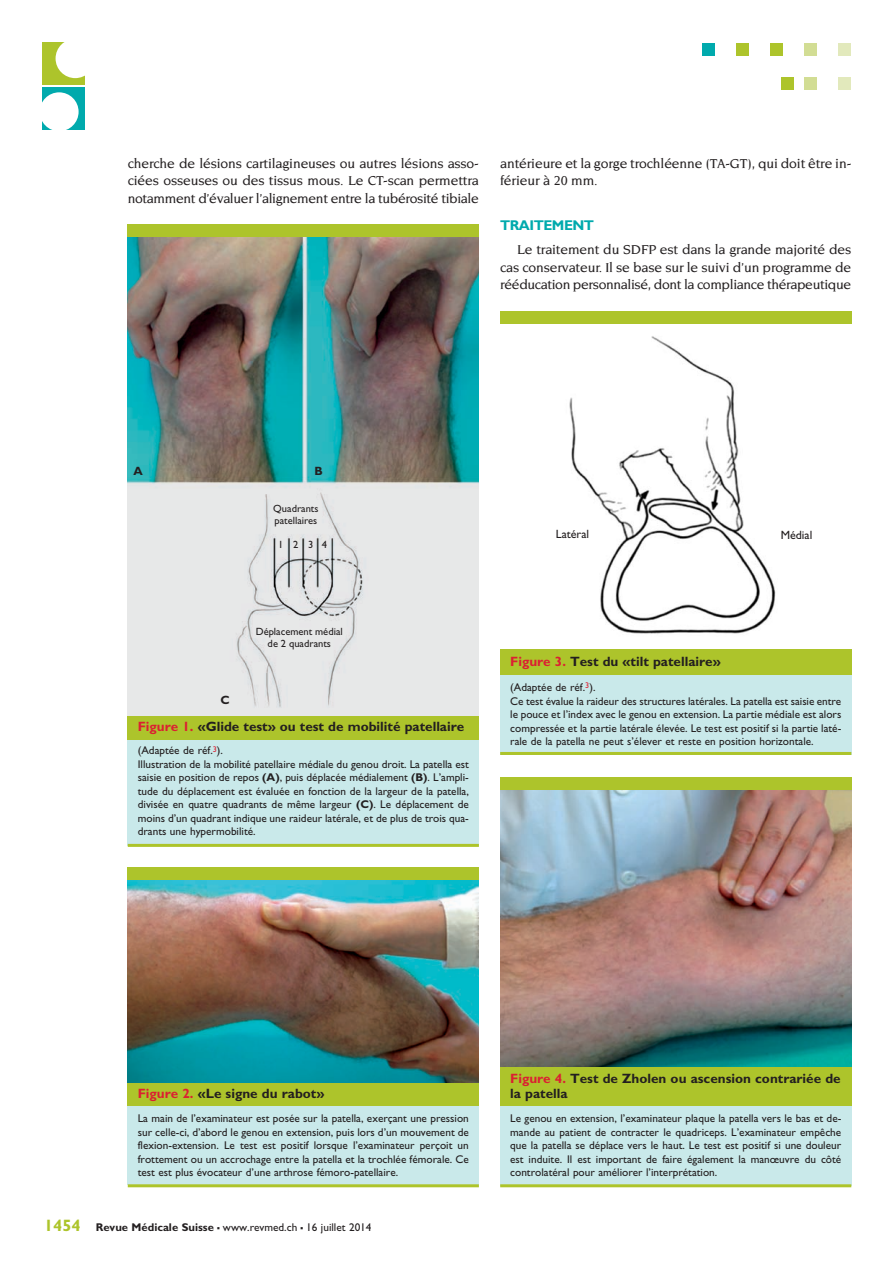
<style>
.page{position:relative;width:894px;height:1264px;background:#fff}
.page>*{position:absolute;margin:0;border:0;box-sizing:border-box;transform-origin:0 0}
.t1{font:700 14.1px "Gill Sans";letter-spacing:-.035em;color:#00aaad}
.t2{font:500 13.95px/17.2px "Novarese";letter-spacing:-.025em;color:#231f20;text-align:justify}
.t3{font:700 13.5px/15px "Gill Sans";color:#231f20}
.t4{font:12px "Gill Sans";color:#231f20}
.t5{font:700 12px "Gill Sans";color:#231f20}
.t6{font:11.25px/13.5px "Gill Sans";color:#231f20;text-align:justify}
.t7{font:10.5px/12px "Gill Sans";color:#231f20}
.s1{color:#db2032}
.s2{font-weight:700}
.s3{font-weight:700;font-size:16.5px;color:#adc42b}
.s4{font-weight:700;font-size:16.5px}
</style>
<div class="page">
<div style="left:838px;top:43px;width:12px;height:12px;background:#e2e9bc"></div>
<div style="left:804px;top:43px;width:12px;height:12px;background:#d2dd94"></div>
<div style="left:770px;top:43px;width:12px;height:12px;background:#adc42b"></div>
<div style="left:736px;top:43px;width:12px;height:12px;background:#adc42b"></div>
<div style="left:702px;top:43px;width:12px;height:12px;background:#00aaad"></div>
<div style="left:838px;top:77px;width:12px;height:12px;background:#e2e9bc"></div>
<div style="left:804px;top:77px;width:12px;height:12px;background:#d2dd94"></div>
<div style="left:780px;top:77px;width:13px;height:12px;background:#adc42b"></div>
<div style="left:43px;top:43px;width:42px;height:42px;background:#adc42b"></div>
<div style="left:56px;top:39px;width:39px;height:39px;background:#fff;border-radius:50%"></div>
<div style="left:43px;top:87px;width:42px;height:43px;background:#00aaad"></div>
<div style="left:40px;top:92px;width:39px;height:39px;background:#fff;border-radius:50%"></div>
<img style="left:128px;top:879px;width:350px;height:204px">
<div style="left:128px;top:1086px;width:350px;height:98px;background:#c9e9ea"></div>
<div style="left:128px;top:1083px;width:350px;height:22px;background:#adc42b"></div>
<div style="left:128px;top:867px;width:350px;height:12px;background:#adc42b"></div>
<hr style="left:128px;top:1183px;width:350px;height:3px;background:#adc42b">
<img style="left:500px;top:789px;width:350px;height:277px">
<div style="left:500px;top:1086px;width:350px;height:98px;background:#c9e9ea"></div>
<div style="left:500px;top:1066px;width:350px;height:39px;background:#adc42b"></div>
<div style="left:500px;top:776px;width:350px;height:13px;background:#adc42b"></div>
<hr style="left:500px;top:1183px;width:350px;height:3px;background:#adc42b">
<img style="left:569px;top:336px;width:207px;height:298px">
<div style="left:500px;top:671px;width:350px;height:83px;background:#c9e9ea"></div>
<div style="left:500px;top:649px;width:350px;height:25px;background:#adc42b"></div>
<div style="left:500px;top:310px;width:350px;height:13px;background:#adc42b"></div>
<hr style="left:500px;top:751px;width:350px;height:3px;background:#adc42b">
<img style="left:128px;top:237px;width:350px;height:479px">
<div style="left:128px;top:730px;width:350px;height:115px;background:#c9e9ea"></div>
<div style="left:128px;top:716px;width:350px;height:23px;background:#adc42b"></div>
<div style="left:128px;top:224px;width:350px;height:13px;background:#adc42b"></div>
<hr style="left:128px;top:843px;width:350px;height:3px;background:#adc42b">
<p class="t2" style="left:128px;top:155px;width:352px">cherche de lésions cartilagineuses ou autres lésions asso&shy;ciées osseuses ou des tissus mous. Le CT-scan permettra notamment d’évaluer l’alignement entre la tubérosité tibiale</p>
<p class="t2" style="left:500px;top:155px;width:352px">antérieure et la gorge trochléenne (TA-GT), qui doit être in&shy;férieur à 20 mm.</p>
<p class="t1" style="left:500px;top:217px;width:95px">TRAITEMENT</p>
<p class="t2" style="left:500px;top:241px;width:352px;text-indent:17px">Le traitement du SDFP est dans la grande majorité des cas conservateur. Il se base sur le suivi d’un programme de rééducation personnalisé, dont la compliance thérapeutique</p>
<p class="t5" style="left:133px;top:463px;width:11px">A</p>
<p class="t5" style="left:314px;top:464px;width:10px">B</p>
<p class="t7" style="left:273px;top:502px;width:47px">Quadrants patellaires</p>
<p class="t7" style="left:278px;top:538px;width:50px">1234</p>
<p class="t5" style="left:220px;top:692px;width:11px">C</p>
<p class="t7" style="left:256px;top:625px;width:88px;text-align:center">Déplacement médial de 2 quadrants</p>
<p class="t3" style="left:138px;top:719px;width:328px"><span class="s1">Figure 1.</span> «Glide test» ou test de mobilité patellaire</p>
<p class="t6" style="left:138px;top:743px;width:332px;text-align:left">(Adaptée de réf.<sup>3</sup>).<br>Illustration de la mobilité patellaire médiale du genou droit. La patella est saisie en position de repos <span class="s2">(A)</span>, puis déplacée médialement <span class="s2">(B)</span>. L’ampli&shy;tude du déplacement est évaluée en fonction de la largeur de la patella, divisée en quatre quadrants de même largeur <span class="s2">(C)</span>. Le déplacement de moins d’un quadrant indique une raideur latérale, et de plus de trois qua&shy;drants une hypermobilité.</p>
<p class="t4" style="left:555px;top:527px;width:35px">Latéral</p>
<p class="t4" style="left:780px;top:528px;width:33px">Médial</p>
<p class="t3" style="left:510px;top:653px;width:212px"><span class="s1">Figure 3.</span> Test du «tilt patellaire»</p>
<p class="t6" style="left:510px;top:680px;width:332px;text-align:left">(Adaptée de réf.<sup>3</sup>).<br>Ce test évalue la raideur des structures latérales. La patella est saisie entre le pouce et l’index avec le genou en extension. La partie médiale est alors compressée et la partie latérale élevée. Le test est positif si la partie laté&shy;rale de la patella ne peut s’élever et reste en position horizontale.</p>
<p class="t3" style="left:138px;top:1085px;width:188px"><span class="s1">Figure 2.</span> «Le signe du rabot»</p>
<p class="t6" style="left:138px;top:1111px;width:332px">La main de l’examinateur est posée sur la patella, exerçant une pression sur celle-ci, d’abord le genou en extension, puis lors d’un mouvement de flexion-extension. Le test est positif lorsque l’examinateur perçoit un frottement ou un accrochage entre la patella et la trochlée fémorale. Ce test est plus évocateur d’une arthrose fémoro-patellaire.</p>
<p class="t6" style="left:44px;top:1220px;width:329px"><span class="s3">1454</span> <span class="s2">Revue Médicale Suisse</span> <span class="s4">–</span> www.revmed.ch <span class="s4">–</span> 16 juillet 2014</p>
<p class="t3" style="left:510px;top:1070px;width:332px"><span class="s1">Figure 4.</span> Test de Zholen ou ascension contrariée de la patella</p>
<p class="t6" style="left:510px;top:1111px;width:332px">Le genou en extension, l’examinateur plaque la patella vers le bas et de&shy;mande au patient de contracter le quadriceps. L’examinateur empêche que la patella se déplace vers le haut. Le test est positif si une douleur est induite. Il est important de faire également la manœuvre du côté controlatéral pour améliorer l’interprétation.</p>
</div>
